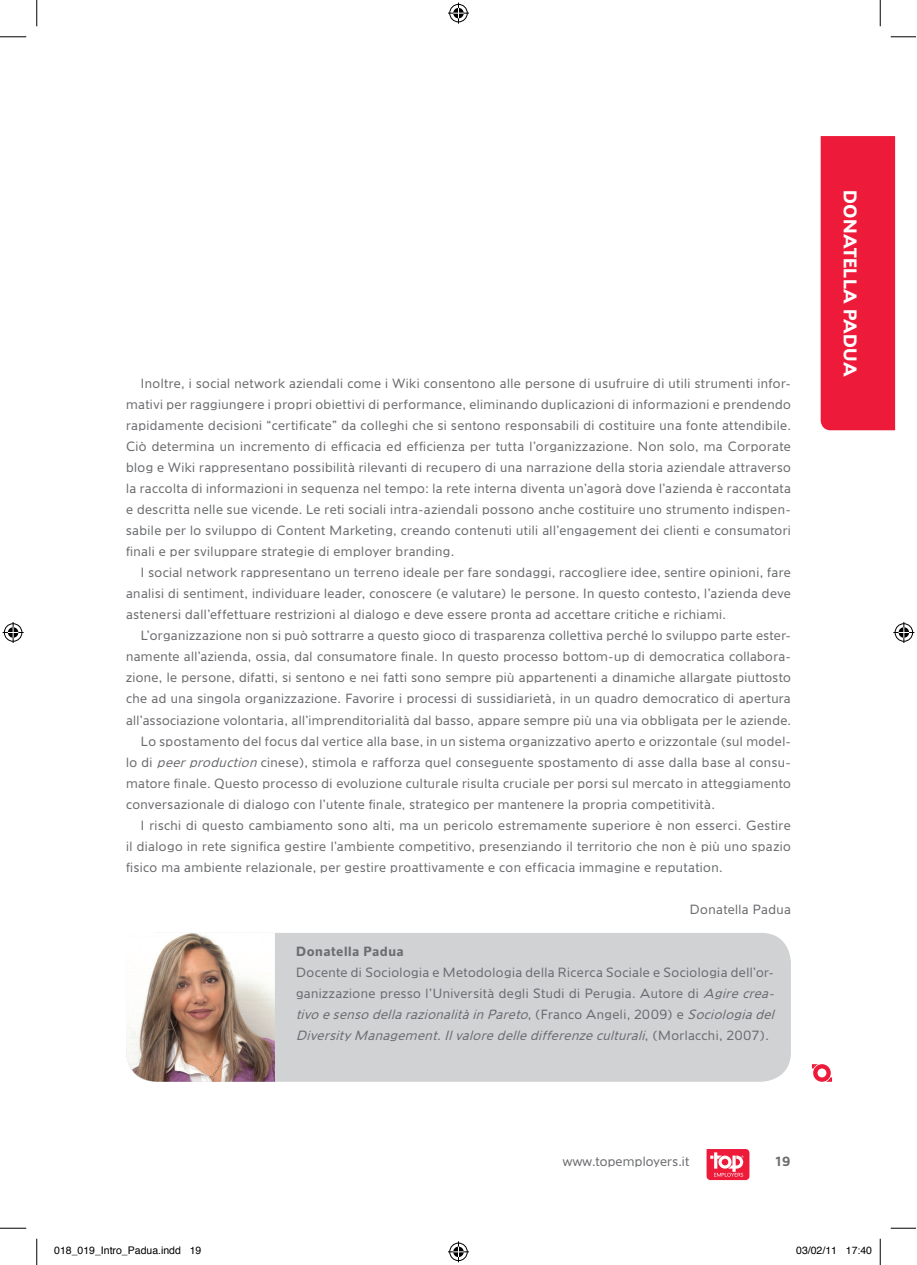
<style>
.page{position:relative;width:917px;height:1265px;background:#fff}
.page>*{position:absolute;margin:0;border:0;box-sizing:border-box;transform-origin:0 0}
.t1{font:700 19.25px "Angro EF";letter-spacing:.015em;color:#fff}
.t2{font:300 14px/21px "Angro EF";letter-spacing:.035em;color:#6c6d70}
.t3{font:700 14px "Angro EF";color:#6c6d70}
.t4{font:10.5px "Helvetica";color:#000}
.s1{font-style:italic}
.s2{font-weight:700}
</style>
<div class="page">
<div style="left:821px;top:136px;width:74px;height:294px;background:#ed1a3a"></div>
<svg style="left:812px;top:1064px;width:20px;height:17px"></svg>
<div style="left:126px;top:932px;width:665px;height:149px;background:#d1d2d4;border-radius:30px"></div>
<img style="left:126px;top:932px;width:149px;height:149px">
<svg style="left:706px;top:1149px;width:43px;height:30px"></svg>
<svg style="left:0;top:36px;width:26px;height:1px"></svg>
<svg style="left:891px;top:36px;width:24px;height:1px"></svg>
<svg style="left:0;top:1227px;width:26px;height:1px"></svg>
<svg style="left:891px;top:1227px;width:24px;height:1px"></svg>
<svg style="left:36px;top:1px;width:1px;height:25px"></svg>
<svg style="left:36px;top:1238px;width:1px;height:26px"></svg>
<svg style="left:880px;top:1px;width:1px;height:25px"></svg>
<svg style="left:880px;top:1238px;width:1px;height:26px"></svg>
<svg style="left:448px;top:3px;width:21px;height:21px"></svg>
<svg style="left:448px;top:1241px;width:21px;height:20px"></svg>
<svg style="left:3px;top:622px;width:21px;height:21px"></svg>
<svg style="left:893px;top:622px;width:21px;height:21px"></svg>
<p class="t2" style="left:141px;top:373px;width:651px">Inoltre, i social network aziendali come i Wiki consentono alle persone di usufruire di utili strumenti infor-</p>
<p class="t2" style="left:126px;top:394px;width:666px">mativi per raggiungere i propri obiettivi di performance, eliminando duplicazioni di informazioni e prendendo</p>
<p class="t2" style="left:126px;top:415px;width:666px">rapidamente decisioni “certificate” da colleghi che si sentono responsabili di costituire una fonte attendibile.</p>
<p class="t2" style="left:126px;top:436px;width:666px">Ciò determina un incremento di efficacia ed efficienza per tutta l’organizzazione. Non solo, ma Corporate</p>
<p class="t2" style="left:126px;top:457px;width:666px">blog e Wiki rappresentano possibilità rilevanti di recupero di una narrazione della storia aziendale attraverso</p>
<p class="t2" style="left:126px;top:478px;width:666px">la raccolta di informazioni in sequenza nel tempo: la rete interna diventa un’agorà dove l’azienda è raccontata</p>
<p class="t2" style="left:126px;top:499px;width:666px">e descritta nelle sue vicende. Le reti sociali intra-aziendali possono anche costituire uno strumento indispen-</p>
<p class="t2" style="left:126px;top:520px;width:666px">sabile per lo sviluppo di Content Marketing, creando contenuti utili all’engagement dei clienti e consumatori</p>
<p class="t2" style="left:126px;top:541px;width:330px">finali e per sviluppare strategie di employer branding.</p>
<p class="t2" style="left:141px;top:562px;width:651px">I social network rappresentano un terreno ideale per fare sondaggi, raccogliere idee, sentire opinioni, fare</p>
<p class="t2" style="left:126px;top:583px;width:666px">analisi di sentiment, individuare leader, conoscere (e valutare) le persone. In questo contesto, l’azienda deve</p>
<p class="t2" style="left:126px;top:604px;width:601px">astenersi dall’effettuare restrizioni al dialogo e deve essere pronta ad accettare critiche e richiami.</p>
<p class="t2" style="left:141px;top:625px;width:651px">L’organizzazione non si può sottrarre a questo gioco di trasparenza collettiva perché lo sviluppo parte ester-</p>
<p class="t2" style="left:126px;top:646px;width:666px">namente all’azienda, ossia, dal consumatore finale. In questo processo bottom-up di democratica collabora-</p>
<p class="t2" style="left:126px;top:667px;width:666px">zione, le persone, difatti, si sentono e nei fatti sono sempre più appartenenti a dinamiche allargate piuttosto</p>
<p class="t2" style="left:126px;top:688px;width:666px">che ad una singola organizzazione. Favorire i processi di sussidiarietà, in un quadro democratico di apertura</p>
<p class="t2" style="left:126px;top:709px;width:666px">all’associazione volontaria, all’imprenditorialità dal basso, appare sempre più una via obbligata per le aziende.</p>
<p class="t2" style="left:141px;top:730px;width:651px">Lo spostamento del focus dal vertice alla base, in un sistema organizzativo aperto e orizzontale (sul model-</p>
<p class="t2" style="left:126px;top:751px;width:666px">lo di <span class="s1">peerproduction</span> cinese), stimola e rafforza quel conseguente spostamento di asse dalla base al consu-</p>
<p class="t2" style="left:126px;top:772px;width:666px">matore finale. Questo processo di evoluzione culturale risulta cruciale per porsi sul mercato in atteggiamento</p>
<p class="t2" style="left:126px;top:793px;width:590px">conversazionale di dialogo con l’utente finale, strategico per mantenere la propria competitività.</p>
<p class="t2" style="left:141px;top:814px;width:651px">I rischi di questo cambiamento sono alti, ma un pericolo estremamente superiore è non esserci. Gestire</p>
<p class="t2" style="left:126px;top:835px;width:666px">il dialogo in rete significa gestire l’ambiente competitivo, presenziando il territorio che non è più uno spazio</p>
<p class="t2" style="left:126px;top:856px;width:598px">fisico ma ambiente relazionale, per gestire proattivamente e con efficacia immagine e reputation.</p>
<p class="t2" style="left:690px;top:898px;width:103px">Donatella Padua</p>
<p class="t2" style="left:296px;top:940px;width:484px"><span class="s2">Donatella Padua<br></span>Docente di Sociologia e Metodologia della Ricerca Sociale e Sociologia dell’or&shy;ganizzazione presso l’Università degli Studi di Perugia. Autore di <span class="s1">Agirecrea&shy;tivo esenso dellarazionalitàin Pareto</span>, ( F r a n c o A n g e l i , 2 0 0 9 ) e <span class="s1">Sociologiadel DiversityManagement.Ilvaloredelledifferenzeculturali</span>, ( M o r l a c c h i , 2 0 0 7 ) .</p>
<p class="t2" style="left:563px;top:1150px;width:128px">www.topemployers.it</p>
<p class="t3" style="left:774px;top:1152px;width:18px">19</p>
<p class="t1" style="left:861px;top:190px;width:187px;rotate:90deg">DONATELLA PADUA</p>
<p class="t4" style="left:54px;top:1245px;width:149px">!":#!";#&lt;,=&amp;&gt;#%*.E*-',..///";</p>
<p class="t4" style="left:796px;top:1245px;width:77px">!01!21""///"345!</p>
</div>
